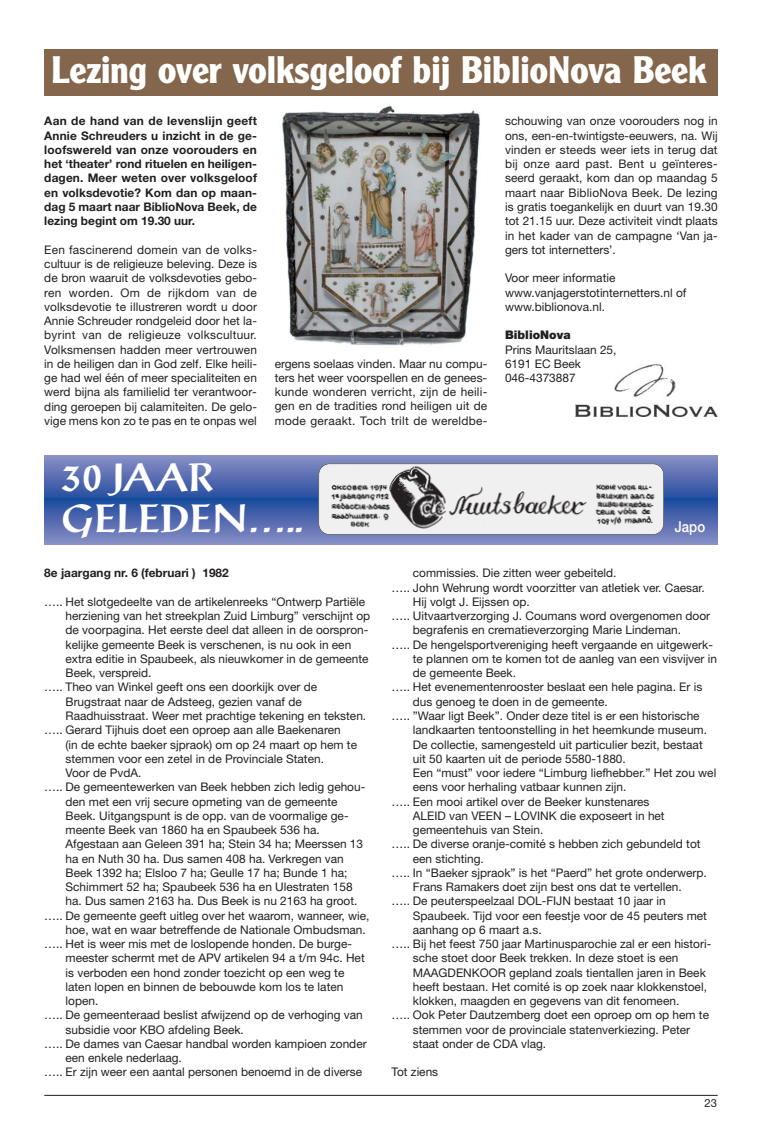
<style>
.page{position:relative;width:762px;height:1145px;background:#fff}
.page>*{position:absolute;margin:0;border:0;box-sizing:border-box;transform-origin:0 0}
.t1{font:500 38.75px/41.2px "Post Antiqua BE";letter-spacing:.02em;color:#fff}
.t2{font:700 37.5px "Clearface Gothic LH";color:#fff}
.t3{font:500 15px "Helvetica Neue";color:#fff;scale:.88 1}
.t4{font:11.88px/14.2px "Helvetica Neue";color:#231f20;text-align:justify}
.t5{font:700 11.88px/14.2px "Helvetica Neue";color:#231f20;text-align:justify}
.t6{font:900 11.88px "Helvetica Neue";color:#231f20}
.t7{font:11.25px "Helvetica Neue";color:#231f20}
</style>
<div class="page">
<img style="left:575px;top:364px;width:142px;height:53px">
<div style="left:44px;top:50px;width:674px;height:46px;background:#83664b"></div>
<hr style="left:44px;top:1094px;width:674px;height:1px;background:#231f20">
<div style="left:44px;top:455px;width:674px;height:46px;background:linear-gradient(to bottom,#8c91c6,#234b9e)"></div>
<div style="left:44px;top:498px;width:674px;height:46px;background:linear-gradient(to bottom,#1b489c,#878cc3)"></div>
<img style="left:319px;top:464px;width:345px;height:70px;border-radius:11px">
<div style="left:318px;top:463px;width:346px;height:72px;border:1px solid #231f20;border-radius:11px"></div>
<img style="left:282px;top:105px;width:198px;height:241px">
<h2 class="t2" style="left:51px;top:57px;width:656px">Lezing over volksgeloof bij BiblioNova Beek</h2>
<p class="t4" style="left:505px;top:115px;width:214px">schouwing van onze voorouders nog in ons, een-en-twintigste-eeuwers, na. Wij vinden er steeds weer iets in terug dat bij onze aard past. Bent u geïnteres&shy;seerd geraakt, kom dan op maandag 5 maart naar BiblioNova Beek. De lezing is gratis toegankelijk en duurt van 19.30 tot 21.15 uur. Deze activiteit vindt plaats in het kader van de campagne ‘Van ja&shy;gers tot internetters’.</p>
<p class="t4" style="left:505px;top:272px;width:183px;text-align:left">Voor meer informatie www.vanjagerstotinternetters.nl of www.biblionova.nl.</p>
<p class="t6" style="left:505px;top:331px;width:67px">BiblioNova</p>
<p class="t4" style="left:505px;top:343px;width:113px;text-align:left">Prins Mauritslaan 25,<br>6191 EC Beek<br>046-4373887</p>
<p class="t5" style="left:44px;top:115px;width:214px">Aan de hand van de levenslijn geeft Annie Schreuders u inzicht in de ge&shy;loofswereld van onze voorouders en het ‘theater’ rond rituelen en heiligen&shy;dagen. Meer weten over volksgeloof en volksdevotie? Kom dan op maan&shy;dag 5 maart naar BiblioNova Beek, de lezing begint om 19.30 uur.</p>
<p class="t4" style="left:44px;top:243px;width:214px">Een fascinerend domein van de volks&shy;cultuur is de religieuze beleving. Deze is de bron waaruit de volksdevoties gebo&shy;ren worden. Om de rijkdom van de volksdevotie te illustreren wordt u door Annie Schreuder rondgeleid door het la&shy;byrint van de religieuze volkscultuur.<br>Volksmensen hadden meer vertrouwen in de heiligen dan in God zelf. Elke heili&shy;ge had wel één of meer specialiteiten en werd bijna als familielid ter verantwoor&shy;ding geroepen bij calamiteiten. De gelo&shy;vige mens kon zo te pas en te onpas wel</p>
<h1 class="t1" style="left:62px;top:459px;width:243px">30 JAAR<br>GELEDEN…..</h1>
<p class="t4" style="left:275px;top:357px;width:214px">ergens soelaas vinden. Maar nu compu&shy;ters het weer voorspellen en de genees&shy;kunde wonderen verricht, zijn de heili&shy;gen en de tradities rond heiligen uit de mode geraakt. Toch trilt de wereldbe-</p>
<p class="t3" style="left:675px;top:521px;width:36px">Japo</p>
<p class="t5" style="left:44px;top:567px;width:186px">8e jaargang nr. 6 (februari ) 1982</p>
<p class="t4" style="left:44px;top:595px;width:322px">….. Het slotgedeelte van de artikelenreeks “Ontwerp Partiële</p>
<p class="t4" style="left:66px;top:610px;width:306px">herziening van het streekplan Zuid Limburg” verschijnt op</p>
<p class="t4" style="left:66px;top:624px;width:304px">de voorpagina. Het eerste deel dat alleen in de oorspron-</p>
<p class="t4" style="left:66px;top:638px;width:287px">kelijke gemeente Beek is verschenen, is nu ook in een</p>
<p class="t4" style="left:66px;top:652px;width:305px">extra editie in Spaubeek, als nieuwkomer in de gemeente</p>
<p class="t4" style="left:66px;top:667px;width:87px">Beek, verspreid.</p>
<p class="t4" style="left:44px;top:681px;width:274px">….. Theo van Winkel geeft ons een doorkijk over de</p>
<p class="t4" style="left:66px;top:695px;width:238px">Brugstraat naar de Adsteeg, gezien vanaf de</p>
<p class="t4" style="left:66px;top:709px;width:302px">Raadhuisstraat. Weer met prachtige tekening en teksten.</p>
<p class="t4" style="left:44px;top:724px;width:298px">….. Gerard Tijhuis doet een oproep aan alle Baekenaren</p>
<p class="t4" style="left:66px;top:738px;width:293px">(in de echte baeker sjpraok) om op 24 maart op hem te</p>
<p class="t4" style="left:66px;top:752px;width:260px">stemmen voor een zetel in de Provinciale Staten.</p>
<p class="t4" style="left:66px;top:766px;width:77px">Voor de PvdA.</p>
<p class="t4" style="left:44px;top:781px;width:322px">….. De gemeentewerken van Beek hebben zich ledig gehou-</p>
<p class="t4" style="left:66px;top:795px;width:273px">den met een vrij secure opmeting van de gemeente</p>
<p class="t4" style="left:66px;top:809px;width:285px">Beek. Uitgangspunt is de opp. van de voormalige ge-</p>
<p class="t4" style="left:66px;top:823px;width:256px">meente Beek van 1860 ha en Spaubeek 536 ha.</p>
<p class="t4" style="left:66px;top:838px;width:299px">Afgestaan aan Geleen 391 ha; Stein 34 ha; Meerssen 13</p>
<p class="t4" style="left:66px;top:852px;width:280px">ha en Nuth 30 ha. Dus samen 408 ha. Verkregen van</p>
<p class="t4" style="left:66px;top:866px;width:283px">Beek 1392 ha; Elsloo 7 ha; Geulle 17 ha; Bunde 1 ha;</p>
<p class="t4" style="left:66px;top:880px;width:289px">Schimmert 52 ha; Spaubeek 536 ha en Ulestraten 158</p>
<p class="t4" style="left:66px;top:895px;width:293px">ha. Dus samen 2163 ha. Dus Beek is nu 2163 ha groot.</p>
<p class="t4" style="left:44px;top:909px;width:327px">….. De gemeente geeft uitleg over het waarom, wanneer, wie,</p>
<p class="t4" style="left:66px;top:923px;width:302px">hoe, wat en waar betreffende de Nationale Ombudsman.</p>
<p class="t4" style="left:44px;top:937px;width:309px">….. Het is weer mis met de loslopende honden. De burge-</p>
<p class="t4" style="left:66px;top:952px;width:301px">meester schermt met de APV artikelen 94 a t/m 94c. Het</p>
<p class="t4" style="left:66px;top:966px;width:280px">is verboden een hond zonder toezicht op een weg te</p>
<p class="t4" style="left:66px;top:980px;width:279px">laten lopen en binnen de bebouwde kom los te laten</p>
<p class="t4" style="left:66px;top:994px;width:34px">lopen.</p>
<p class="t4" style="left:44px;top:1009px;width:320px">….. De gemeenteraad beslist afwijzend op de verhoging van</p>
<p class="t4" style="left:66px;top:1023px;width:180px">subsidie voor KBO afdeling Beek.</p>
<p class="t4" style="left:44px;top:1037px;width:324px">….. De dames van Caesar handbal worden kampioen zonder</p>
<p class="t4" style="left:66px;top:1051px;width:118px">een enkele nederlaag.</p>
<p class="t4" style="left:44px;top:1066px;width:319px">….. Er zijn weer een aantal personen benoemd in de diverse</p>
<p class="t4" style="left:413px;top:567px;width:205px">commissies. Die zitten weer gebeiteld.</p>
<p class="t4" style="left:392px;top:581px;width:315px">….. John Wehrung wordt voorzitter van atletiek ver. Caesar.</p>
<p class="t4" style="left:413px;top:595px;width:118px">Hij volgt J. Eijssen op.</p>
<p class="t4" style="left:392px;top:610px;width:320px">….. Uitvaartverzorging J. Coumans word overgenomen door</p>
<p class="t4" style="left:413px;top:624px;width:270px">begrafenis en crematieverzorging Marie Lindeman.</p>
<p class="t4" style="left:392px;top:638px;width:323px">….. De hengelsportvereniging heeft vergaande en uitgewerk-</p>
<p class="t4" style="left:413px;top:652px;width:306px">te plannen om te komen tot de aanleg van een visvijver in</p>
<p class="t4" style="left:413px;top:667px;width:105px">de gemeente Beek.</p>
<p class="t4" style="left:392px;top:681px;width:312px">….. Het evenementenrooster beslaat een hele pagina. Er is</p>
<p class="t4" style="left:413px;top:695px;width:196px">dus genoeg te doen in de gemeente.</p>
<p class="t4" style="left:392px;top:709px;width:309px">….. ”Waar ligt Beek”. Onder deze titel is er een historische</p>
<p class="t4" style="left:413px;top:724px;width:296px">landkaarten tentoonstelling in het heemkunde museum.</p>
<p class="t4" style="left:413px;top:738px;width:291px">De collectie, samengesteld uit particulier bezit, bestaat</p>
<p class="t4" style="left:413px;top:752px;width:214px">uit 50 kaarten uit de periode 5580-1880.</p>
<p class="t4" style="left:413px;top:766px;width:305px">Een “must” voor iedere “Limburg liefhebber.” Het zou wel</p>
<p class="t4" style="left:413px;top:781px;width:215px">eens voor herhaling vatbaar kunnen zijn.</p>
<p class="t4" style="left:392px;top:795px;width:259px">….. Een mooi artikel over de Beeker kunstenares</p>
<p class="t4" style="left:413px;top:809px;width:253px">ALEID van VEEN – LOVINK die exposeert in het</p>
<p class="t4" style="left:413px;top:823px;width:132px">gemeentehuis van Stein.</p>
<p class="t4" style="left:392px;top:838px;width:310px">….. De diverse oranje-comité s hebben zich gebundeld tot</p>
<p class="t4" style="left:413px;top:852px;width:73px">een stichting.</p>
<p class="t4" style="left:392px;top:866px;width:317px">….. In “Baeker sjpraok” is het “Paerd” het grote onderwerp.</p>
<p class="t4" style="left:413px;top:880px;width:270px">Frans Ramakers doet zijn best ons dat te vertellen.</p>
<p class="t4" style="left:392px;top:895px;width:275px">….. De peuterspeelzaal DOL-FIJN bestaat 10 jaar in</p>
<p class="t4" style="left:413px;top:909px;width:296px">Spaubeek. Tijd voor een feestje voor de 45 peuters met</p>
<p class="t4" style="left:413px;top:923px;width:130px">aanhang op 6 maart a.s.</p>
<p class="t4" style="left:392px;top:937px;width:321px">….. Bij het feest 750 jaar Martinusparochie zal er een histori-</p>
<p class="t4" style="left:413px;top:952px;width:267px">sche stoet door Beek trekken. In deze stoet is een</p>
<p class="t4" style="left:413px;top:966px;width:294px">MAAGDENKOOR gepland zoals tientallen jaren in Beek</p>
<p class="t4" style="left:413px;top:980px;width:295px">heeft bestaan. Het comité is op zoek naar klokkenstoel,</p>
<p class="t4" style="left:413px;top:994px;width:268px">klokken, maagden en gegevens van dit fenomeen.</p>
<p class="t4" style="left:392px;top:1009px;width:319px">….. Ook Peter Dautzemberg doet een oproep om op hem te</p>
<p class="t4" style="left:413px;top:1023px;width:279px">stemmen voor de provinciale statenverkiezing. Peter</p>
<p class="t4" style="left:413px;top:1037px;width:135px">staat onder de CDA vlag.</p>
<p class="t4" style="left:392px;top:1066px;width:48px">Tot ziens</p>
<p class="t7" style="left:704px;top:1098px;width:14px">23</p>
</div>
